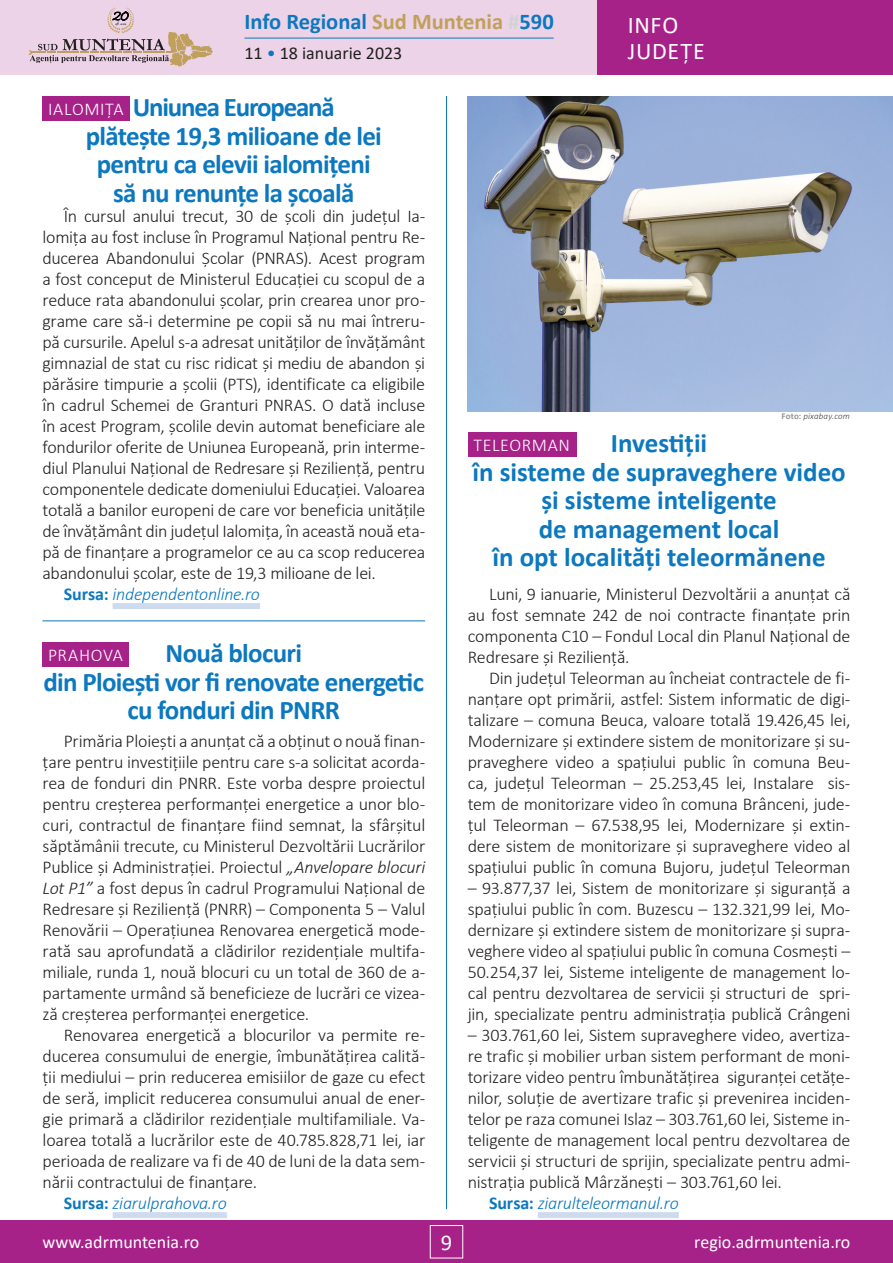
<style>
.page{position:relative;width:893px;height:1263px;background:#fff}
.page>*{position:absolute;margin:0;border:0;box-sizing:border-box;transform-origin:0 0}
.t1{font:700 27px/28.5px "Calibri";letter-spacing:-.025em;color:#0c78bf;text-align:center}
.t2{font:700 27px/28.5px "Calibri";color:#0c78bf;text-align:center}
.t3{font:24px/25.5px "Calibri";letter-spacing:.03em;color:#fff}
.t4{font:700 22.5px "Calibri";color:#0c78bf}
.t5{font:22.5px "Calibri";color:#fff}
.t6{font:300 18px/21px "Calibri";letter-spacing:-.015em;color:#231f20;text-align:justify}
.t7{font:italic 300 18px "Calibri";letter-spacing:-.015em;color:#0c78bf}
.t8{font:18px "Calibri";color:#fff}
.t9{font:300 18px "Calibri";letter-spacing:.035em;color:#fff}
.t10{font:18px "Calibri";color:#231f20}
.t11{font:italic 300 9px "Calibri";letter-spacing:.015em;color:#3e3e3f}
.s1{color:#bfa05c}
.s2{color:#d1d2d4}
.s3{color:#0c78bf}
.s4{font-weight:700;font-style:normal}
.s5{font-style:italic}
.s6{font-weight:700;font-style:normal;color:#939598}
</style>
<div class="page">
<div style="left:0;top:0;width:893px;height:75px;background:#edd3e7"></div>
<div style="left:597px;top:0;width:296px;height:75px;background:#a72288"></div>
<div style="left:0;top:1220px;width:893px;height:43px;background:#a72288"></div>
<div style="left:430px;top:1225px;width:33px;height:33px;border:1px solid #fff"></div>
<hr style="left:446px;top:96px;width:1px;height:1113px;background:#0c78bf">
<hr style="left:244px;top:38px;width:310px;height:1px;background:#0c78bf">
<svg style="left:29px;top:8px;width:184px;height:58px"></svg>
<div style="left:113px;top:603px;width:147px;height:6px;background:#cedaee"></div>
<div style="left:43px;top:96px;width:87px;height:24px;background:#a72288"></div>
<img style="left:468px;top:96px;width:425px;height:315px">
<div style="left:538px;top:1212px;width:141px;height:6px;background:#cedaee"></div>
<div style="left:468px;top:432px;width:108px;height:24px;background:#a72288"></div>
<div style="left:113px;top:1212px;width:114px;height:6px;background:#cedaee"></div>
<div style="left:42px;top:642px;width:87px;height:24px;background:#a72288"></div>
<hr style="left:42px;top:621px;width:383px;height:1px;background:#0c78bf">
<p class="t4" style="left:244px;top:6px;width:311px">Info Regional <span class="s1">Sud Muntenia</span> <span class="s2">#</span>590</p>
<p class="t10" style="left:244px;top:41px;width:159px">11 <span class="s3">•</span> 18 ianuarie 2023</p>
<h2 class="t3" style="left:628px;top:12px;width:79px">INFO<br>JUDEȚE</h2>
<h1 class="t1" style="left:86px;top:93px;width:298px">Uniunea Europeană<br>plătește 19,3 milioane de lei pentru ca elevii ialomițeni să nu renunțe la școală</h1>
<p class="t9" style="left:48px;top:98px;width:77px">IALOMIȚA</p>
<p class="t6" style="left:64px;top:205px;width:363px">În cursul anului trecut, 30 de școli din județul Ia-</p>
<p class="t6" style="left:43px;top:226px;width:384px">lomița au fost incluse în Programul Național pentru Re-</p>
<p class="t6" style="left:43px;top:247px;width:384px">ducerea Abandonului Școlar (PNRAS). Acest program</p>
<p class="t6" style="left:43px;top:268px;width:384px">a fost conceput de Ministerul Educației cu scopul de a</p>
<p class="t6" style="left:43px;top:289px;width:384px">reduce rata abandonului școlar, prin crearea unor pro-</p>
<p class="t6" style="left:43px;top:310px;width:384px">grame care să-i determine pe copii să nu mai întreru-</p>
<p class="t6" style="left:43px;top:331px;width:384px">pă cursurile. Apelul s-a adresat unităților de învățământ</p>
<p class="t6" style="left:43px;top:352px;width:384px">gimnazial de stat cu risc ridicat și mediu de abandon și</p>
<p class="t6" style="left:43px;top:373px;width:384px">părăsire timpurie a școlii (PTS), identificate ca eligibile</p>
<p class="t6" style="left:43px;top:394px;width:384px">în cadrul Schemei de Granturi PNRAS. O dată incluse</p>
<p class="t6" style="left:43px;top:415px;width:384px">în acest Program, școlile devin automat beneficiare ale</p>
<p class="t6" style="left:43px;top:436px;width:384px">fondurilor oferite de Uniunea Europeană, prin interme-</p>
<p class="t6" style="left:43px;top:457px;width:384px">diul Planului Național de Redresare și Reziliență, pentru</p>
<p class="t6" style="left:43px;top:478px;width:384px">componentele dedicate domeniului Educației. Valoarea</p>
<p class="t6" style="left:43px;top:499px;width:384px">totală a banilor europeni de care vor beneficia unitățile</p>
<p class="t6" style="left:43px;top:520px;width:384px">de învățământ din județul Ialomița, în această nouă eta-</p>
<p class="t6" style="left:43px;top:541px;width:384px">pă de finanțare a programelor ce au ca scop reducerea</p>
<p class="t6" style="left:43px;top:562px;width:335px">abandonului școlar, este de 19,3 milioane de lei.</p>
<p class="t7" style="left:64px;top:583px;width:198px"><span class="s4">Sursa:</span> independentonline.ro</p>
<h1 class="t1" style="left:43px;top:639px;width:382px">Nouă blocuri<br>din Ploieşti vor fi renovate energetic cu fonduri din PNRR</h1>
<p class="t9" style="left:48px;top:644px;width:76px">PRAHOVA</p>
<p class="t6" style="left:43px;top:730px;width:384px;text-indent:21px">Primăria Ploiești a anunțat că a obținut o nouă finan&shy;țare pentru investițiile pentru care s-a solicitat acorda&shy;rea de fonduri din PNRR. Este vorba despre proiectul pentru creșterea performanței energetice a unor blo&shy;curi, contractul de finanțare fiind semnat, la sfârșitul săptămânii trecute, cu Ministerul Dezvoltării Lucrărilor Publice și Administrației. Proiectul <span class="s5">„Anvelopare blocuri Lot P1”</span> a fost depus în cadrul Programului Național de Redresare și Reziliență (PNRR) – Componenta 5 – Valul Renovării – Operațiunea Renovarea energetică mode&shy;rată sau aprofundată a clădirilor rezidențiale multifa&shy;miliale, runda 1, nouă blocuri cu un total de 360 de a&shy;partamente urmând să beneficieze de lucrări ce vizea&shy;ză creșterea performanței energetice.</p>
<p class="t6" style="left:64px;top:1024px;width:363px">Renovarea energetică a blocurilor va permite re-</p>
<p class="t6" style="left:43px;top:1045px;width:384px">ducerea consumului de energie, îmbunătăţirea calită-</p>
<p class="t6" style="left:43px;top:1066px;width:384px">ţii mediului – prin reducerea emisiilor de gaze cu efect</p>
<p class="t6" style="left:43px;top:1087px;width:384px">de seră, implicit reducerea consumului anual de ener-</p>
<p class="t6" style="left:43px;top:1108px;width:384px">gie primară a clădirilor rezidențiale multifamiliale. Va-</p>
<p class="t6" style="left:43px;top:1129px;width:384px">loarea totală a lucrărilor este de 40.785.828,71 lei, iar</p>
<p class="t6" style="left:43px;top:1150px;width:384px">perioada de realizare va fi de 40 de luni de la data sem-</p>
<p class="t6" style="left:43px;top:1171px;width:216px">nării contractului de finanțare.</p>
<p class="t7" style="left:64px;top:1192px;width:164px"><span class="s4">Sursa:</span> ziarulprahova.ro</p>
<p class="t11" style="left:781px;top:410px;width:70px"><span class="s6">Foto:</span> pixabay.com</p>
<h1 class="t2" style="left:472px;top:429px;width:375px">Investiții<br>în sisteme de supraveghere video și sisteme inteligente<br>de management local<br>în opt localități teleormănene</h1>
<p class="t9" style="left:473px;top:434px;width:98px">TELEORMAN</p>
<p class="t6" style="left:468px;top:583px;width:384px;text-indent:21px">Luni, 9 ianuarie, Ministerul Dezvoltării a anunțat că au fost semnate 242 de noi contracte finanțate prin componenta C10 – Fondul Local din Planul Național de Redresare și Reziliență.</p>
<p class="t6" style="left:468px;top:667px;width:384px;text-indent:21px">Din județul Teleorman au încheiat contractele de fi&shy;nanțare opt primării, astfel: Sistem informatic de digi&shy;talizare – comuna Beuca, valoare totală 19.426,45 lei, Modernizare și extindere sistem de monitorizare şi su&shy;praveghere video a spațiului public în comuna Beu&shy;ca, județul Teleorman – 25.253,45 lei, Instalare sis&shy;tem de monitorizare video în comuna Brânceni, jude&shy;țul Teleorman – 67.538,95 lei, Modernizare și extin&shy;dere sistem de monitorizare și supraveghere video al spațiului public în comuna Bujoru, județul Teleorman</p>
<p class="t6" style="left:468px;top:877px;width:384px">– 93.877,37 lei, Sistem de monitorizare și siguranță a spațiului public în com. Buzescu – 132.321,99 lei, Mo&shy;dernizare și extindere sistem de monitorizare și supra&shy;veghere video al spațiului public în comuna Cosmești – 50.254,37 lei, Sisteme inteligente de management lo&shy;cal pentru dezvoltarea de servicii și structuri de spri&shy;jin, specializate pentru administrația publică Crângeni</p>
<p class="t6" style="left:468px;top:1024px;width:384px">– 303.761,60 lei, Sistem supraveghere video, avertiza-</p>
<p class="t6" style="left:468px;top:1045px;width:384px">re trafic și mobilier urban sistem performant de moni-</p>
<p class="t6" style="left:468px;top:1066px;width:384px">torizare video pentru îmbunătățirea siguranței cetățe-</p>
<p class="t6" style="left:468px;top:1087px;width:384px">nilor, soluție de avertizare trafic și prevenirea inciden-</p>
<p class="t6" style="left:468px;top:1109px;width:384px">telor pe raza comunei Islaz – 303.761,60 lei, Sisteme in-</p>
<p class="t6" style="left:468px;top:1130px;width:384px">teligente de management local pentru dezvoltarea de</p>
<p class="t6" style="left:468px;top:1151px;width:384px">servicii și structuri de sprijin, specializate pentru admi-</p>
<p class="t6" style="left:468px;top:1172px;width:316px">nistrația publică Mârzănești – 303.761,60 lei.</p>
<p class="t7" style="left:489px;top:1192px;width:191px"><span class="s4">Sursa:</span> ziarulteleormanul.ro</p>
<p class="t8" style="left:43px;top:1230px;width:158px">www.adrmuntenia.ro</p>
<p class="t5" style="left:441px;top:1226px;width:13px">9</p>
<p class="t8" style="left:694px;top:1230px;width:158px">regio.adrmuntenia.ro</p>
</div>
